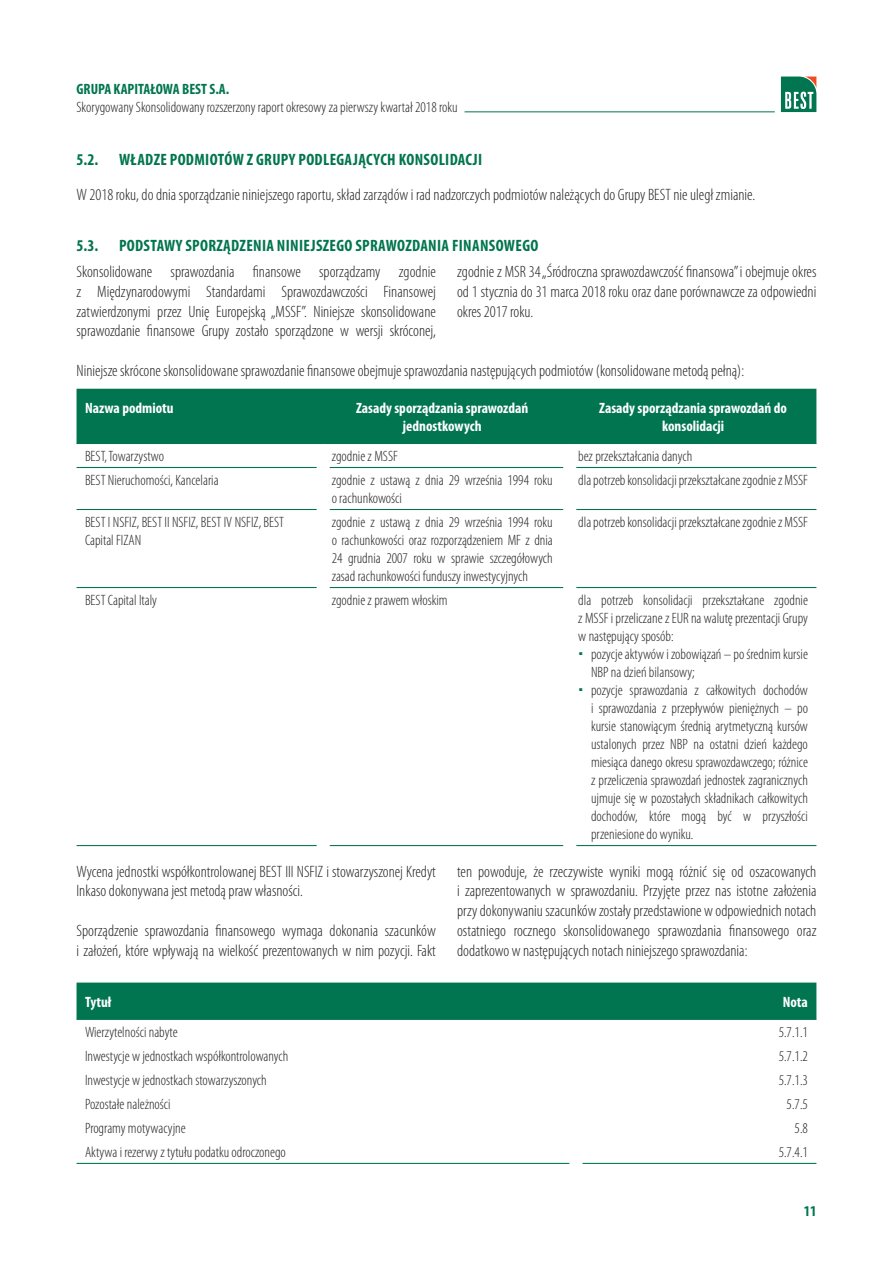
<style>
.page{position:relative;width:893px;height:1263px;background:#fff}
.page>*{position:absolute;margin:0;border:0;box-sizing:border-box;transform-origin:0 0}
.t1{font:300 condensed 16.5px/19.8px "Myriad Pro";color:#231f20;text-align:justify}
.t2{font:700 condensed 16.5px "Myriad Pro";letter-spacing:.02em;color:#00754f}
.t3{font:300 condensed 15px/18px "Myriad Pro";color:#231f20}
.t4{font:700 condensed 15px/18px "Myriad Pro";color:#fff;text-align:center}
.t5{font:700 condensed 15px "Myriad Pro";color:#00754f}
</style>
<div class="page">
<svg style="left:781px;top:77px;width:35px;height:35px"></svg>
<hr style="left:465px;top:112px;width:310px;height:1px;background:#00754f">
<div style="left:77px;top:389px;width:739px;height:54px;background:#00754f"></div>
<hr style="left:77px;top:467px;width:240px;height:1px;background:#00754f">
<hr style="left:330px;top:467px;width:233px;height:1px;background:#00754f">
<hr style="left:576px;top:467px;width:240px;height:1px;background:#00754f">
<hr style="left:77px;top:509px;width:240px;height:1px;background:#00754f">
<hr style="left:330px;top:509px;width:233px;height:1px;background:#00754f">
<hr style="left:576px;top:509px;width:240px;height:1px;background:#00754f">
<hr style="left:77px;top:587px;width:240px;height:1px;background:#00754f">
<hr style="left:330px;top:587px;width:233px;height:1px;background:#00754f">
<hr style="left:576px;top:587px;width:240px;height:1px;background:#00754f">
<hr style="left:77px;top:845px;width:240px;height:1px;background:#00754f">
<hr style="left:330px;top:845px;width:233px;height:1px;background:#00754f">
<hr style="left:576px;top:845px;width:240px;height:1px;background:#00754f">
<hr style="left:77px;top:443px;width:246px;height:1px;background:#00754f">
<hr style="left:323px;top:443px;width:247px;height:1px;background:#00754f">
<hr style="left:570px;top:443px;width:246px;height:1px;background:#00754f">
<div style="left:77px;top:982px;width:739px;height:37px;background:#00754f"></div>
<hr style="left:77px;top:1163px;width:493px;height:1px;background:#00754f">
<hr style="left:582px;top:1163px;width:234px;height:1px;background:#00754f">
<hr style="left:77px;top:1019px;width:499px;height:1px;background:#00754f">
<hr style="left:576px;top:1019px;width:240px;height:1px;background:#00754f">
<p class="t5" style="left:77px;top:81px;width:154px">GRUPA KAPITAŁOWA BEST S.A.</p>
<p class="t3" style="left:77px;top:98px;width:383px">Skorygowany Skonsolidowany rozszerzony raport okresowy za pierwszy kwartał 2018 roku</p>
<p class="t2" style="left:77px;top:151px;width:23px">5.2.</p>
<p class="t2" style="left:119px;top:151px;width:365px">WŁADZE PODMIOTÓW Z GRUPY PODLEGAJĄCYCH KONSOLIDACJI</p>
<p class="t1" style="left:77px;top:185px;width:680px">W2018 roku, do dnia sporządzanie niniejszego raportu, skład zarządów i rad nadzorczych podmiotów należących do Grupy BEST nie uległ zmianie.</p>
<p class="t2" style="left:77px;top:236px;width:23px">5.3.</p>
<p class="t2" style="left:119px;top:236px;width:421px">PODSTAWY SPORZĄDZENIA NINIEJSZEGO SPRAWOZDANIA FINANSOWEGO</p>
<p class="t1" style="left:77px;top:262px;width:361px">Skonsolidowane sprawozdania finansowe sporządzamy zgodnie z Międzynarodowymi Standardami Sprawozdawczości Finansowej zatwierdzonymi przez Unię Europejską „MSSF”. Niniejsze skonsolidowane sprawozdanie finansowe Grupy zostało sporządzone w wersji skróconej,</p>
<p class="t1" style="left:457px;top:262px;width:361px">zgodnie z MSR 34 „Śródroczna sprawozdawczość finansowa” i obejmuje okres od 1 stycznia do 31 marca 2018 roku oraz dane porównawcze za odpowiedni okres 2017 roku.</p>
<p class="t1" style="left:77px;top:361px;width:669px">Niniejsze skrócone skonsolidowane sprawozdanie finansowe obejmuje sprawozdania następujących podmiotów (konsolidowane metodą pełną):</p>
<p class="t4" style="left:85px;top:399px;width:90px">Nazwa podmiotu</p>
<p class="t4" style="left:356px;top:399px;width:174px">Zasady sporządzania sprawozdań jednostkowych</p>
<p class="t4" style="left:599px;top:399px;width:189px">Zasady sporządzania sprawozdań do konsolidacji</p>
<p class="t3" style="left:85px;top:447px;width:81px">BEST, Towarzystwo</p>
<p class="t3" style="left:332px;top:447px;width:68px">zgodnie z MSSF</p>
<p class="t3" style="left:578px;top:447px;width:115px">bez przekształcania danych</p>
<p class="t3" style="left:85px;top:471px;width:135px">BEST Nieruchomości, Kancelaria</p>
<p class="t3" style="left:332px;top:471px;width:223px">zgodnie z ustawą z dnia 29 września 1994 roku o rachunkowości</p>
<p class="t3" style="left:578px;top:471px;width:231px">dla potrzeb konsolidacji przekształcane zgodnie zMSSF</p>
<p class="t3" style="left:85px;top:513px;width:201px">BEST I NSFIZ, BEST II NSFIZ, BEST IV NSFIZ, BEST<br>Capital FIZAN</p>
<p class="t3" style="left:332px;top:513px;width:223px;text-align:justify">zgodnie z ustawą z dnia 29 września 1994 roku o rachunkowości oraz rozporządzeniem MF z dnia 24 grudnia 2007 roku w sprawie szczegółowych zasad rachunkowości funduszy inwestycyjnych</p>
<p class="t3" style="left:578px;top:513px;width:231px">dla potrzeb konsolidacji przekształcane zgodnie zMSSF</p>
<p class="t3" style="left:85px;top:591px;width:74px">BEST Capital Italy</p>
<p class="t3" style="left:332px;top:591px;width:117px">zgodnie z prawem włoskim</p>
<p class="t3" style="left:578px;top:591px;width:231px;text-align:justify">dla potrzeb konsolidacji przekształcane zgodnie z MSSF i przeliczane zEUR na walutę prezentacji Grupy w następujący sposób:</p>
<p class="t3" style="left:591px;top:645px;width:218px">pozycje aktywów i zobowiązań – po średnim kursie NBP na dzień bilansowy;<br>pozycje sprawozdania z całkowitych dochodów i sprawozdania z przepływów pieniężnych – po kursie stanowiącym średnią arytmetyczną kursów ustalonych przez NBP na ostatni dzień każdego miesiąca danego okresu sprawozdawczego; różnice z przeliczenia sprawozdań jednostek zagranicznych ujmuje się w pozostałych składnikach całkowitych dochodów, które mogą być w przyszłości przeniesione do wyniku.</p>
<p class="t1" style="left:77px;top:862px;width:361px">Wycena jednostki współkontrolowanej BEST III NSFIZ i stowarzyszonej Kredyt<br>Inkaso dokonywana jest metodą praw własności.</p>
<p class="t1" style="left:77px;top:921px;width:361px">Sporządzenie sprawozdania finansowego wymaga dokonania szacunków i założeń, które wpływają na wielkość prezentowanych w nim pozycji. Fakt</p>
<p class="t1" style="left:457px;top:862px;width:361px">ten powoduje, że rzeczywiste wyniki mogą różnić się od oszacowanych i zaprezentowanych w sprawozdaniu. Przyjęte przez nas istotne założenia przy dokonywaniu szacunków zostały przedstawione w odpowiednich notach ostatniego rocznego skonsolidowanego sprawozdania finansowego oraz dodatkowo w następujących notach niniejszego sprawozdania:</p>
<p class="t4" style="left:85px;top:993px;width:28px">Tytuł</p>
<p class="t4" style="left:783px;top:993px;width:27px">Nota</p>
<p class="t3" style="left:85px;top:1023px;width:94px">Wierzytelności nabyte</p>
<p class="t3" style="left:779px;top:1023px;width:31px">5.7.1.1</p>
<p class="t3" style="left:85px;top:1047px;width:205px">Inwestycje w jednostkach współkontrolowanych</p>
<p class="t3" style="left:779px;top:1047px;width:31px">5.7.1.2</p>
<p class="t3" style="left:85px;top:1071px;width:183px">Inwestycje w jednostkach stowarzyszonych</p>
<p class="t3" style="left:779px;top:1071px;width:31px">5.7.1.3</p>
<p class="t3" style="left:85px;top:1095px;width:87px">Pozostałe należności</p>
<p class="t3" style="left:787px;top:1095px;width:23px">5.7.5</p>
<p class="t3" style="left:85px;top:1119px;width:102px">Programy motywacyjne</p>
<p class="t3" style="left:795px;top:1119px;width:15px">5.8</p>
<p class="t3" style="left:85px;top:1143px;width:202px">Aktywa i rezerwy z tytułu podatku odroczonego</p>
<p class="t3" style="left:779px;top:1143px;width:31px">5.7.4.1</p>
<p class="t5" style="left:804px;top:1203px;width:14px">11</p>
</div>
